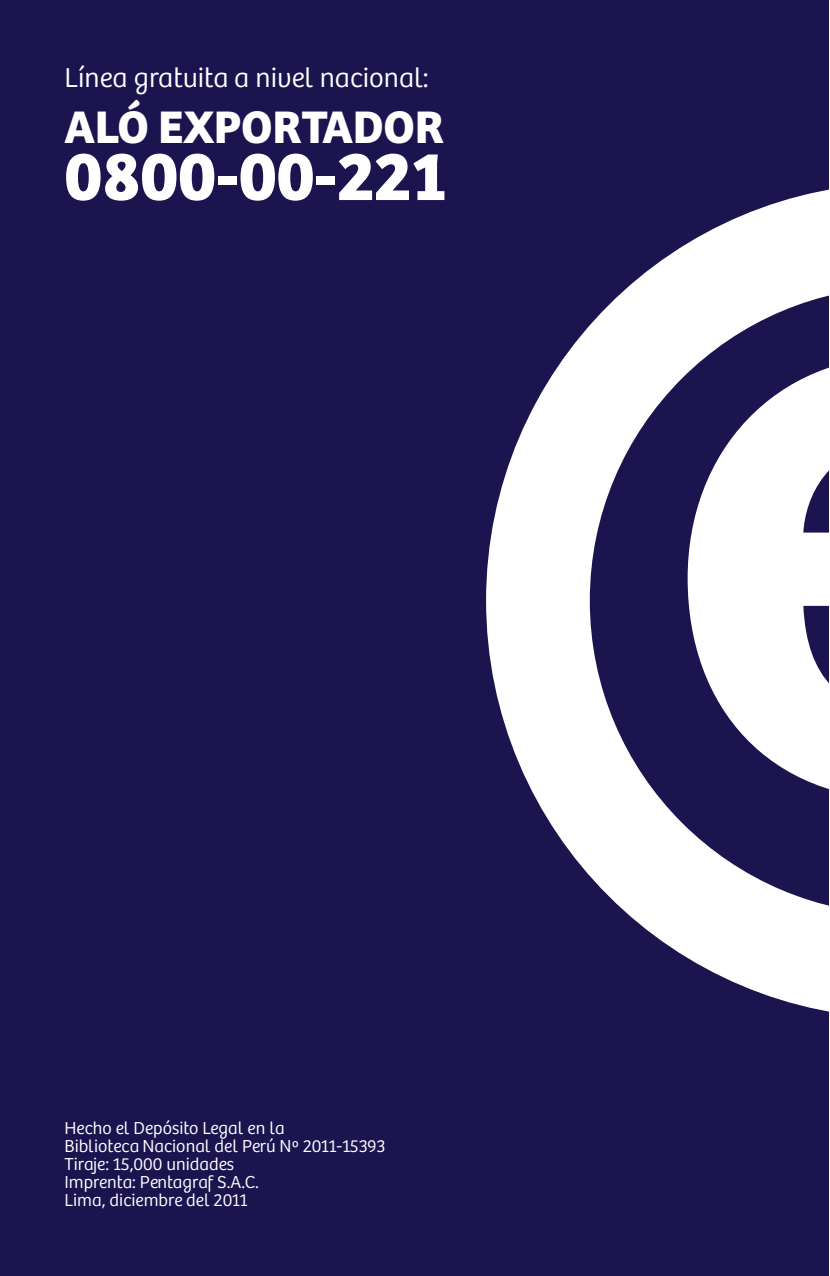
<style>
.page{position:relative;width:830px;height:1276px;background:#fff}
.page>*{position:absolute;margin:0;border:0;box-sizing:border-box;transform-origin:0 0}
.t1{font:700 70.65px "Bree Peru";color:#fff}
.t2{font:700 47.25px "Bree Peru";color:#fff}
.t3{font:300 28.35px "Bree Peru";color:#fff}
.t4{font:300 18px/18px "Bree Peru";color:#fff}
</style>
<div class="page">
<div style="left:1px;top:0;width:827px;height:1276px;background:#1b144f"></div>
<svg style="left:486px;top:189px;width:342px;height:823px"></svg>
<svg style="left:687px;top:356px;width:141px;height:444px;fill:#fff"></svg>
<h3 class="t3" style="left:64px;top:61px;width:366px">Línea gratuita a nivel nacional:</h3>
<h2 class="t2" style="left:64px;top:99px;width:381px">ALÓ EXPORTADOR</h2>
<h1 class="t1" style="left:64px;top:134px;width:382px">0800-00-221</h1>
<p class="t4" style="left:64px;top:1119px;width:323px">Hecho el Depósito Legal en la<br>Biblioteca Nacional del Perú Nº 2011-15393<br>Tiraje: 15,000 unidades<br>Imprenta: Pentagraf S.A.C.<br>Lima, diciembre del 2011</p>
</div>
